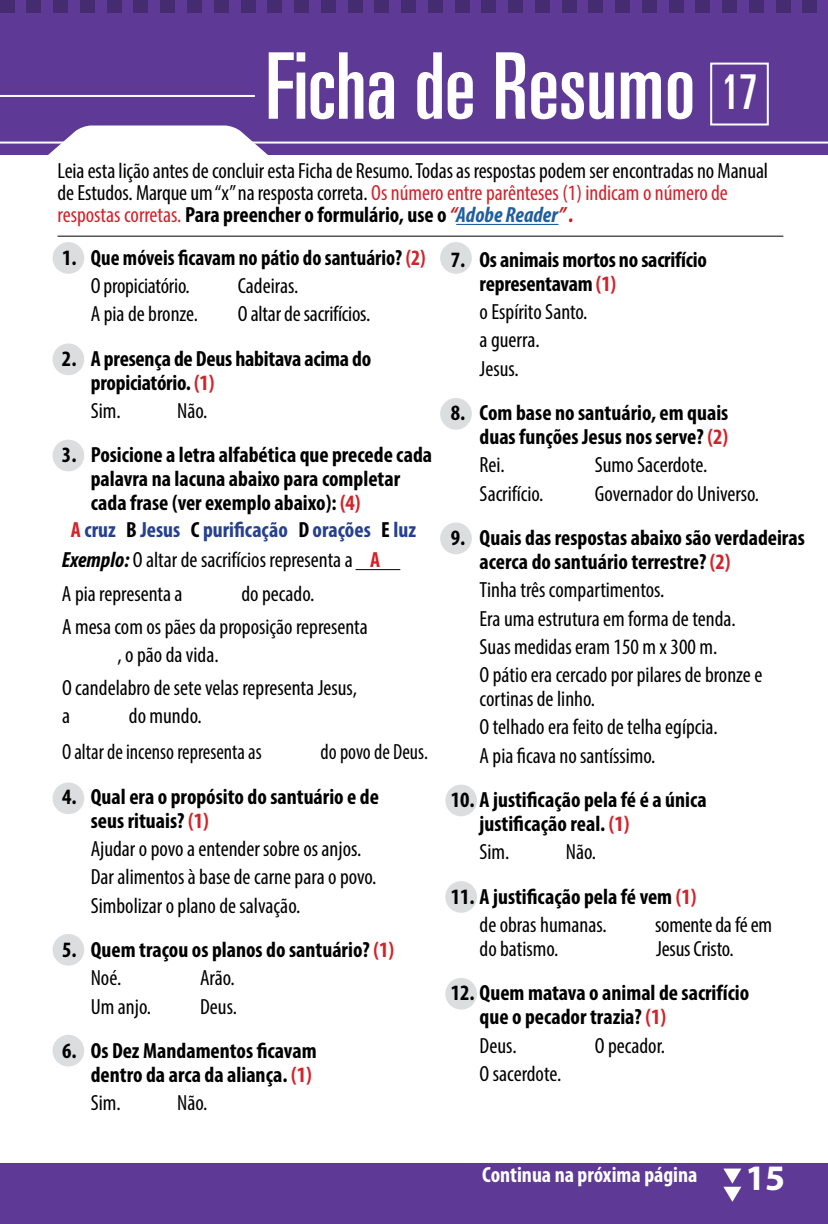
<style>
.page{position:relative;width:828px;height:1224px;background:#fff}
.page>*{position:absolute;margin:0;border:0;box-sizing:border-box;transform-origin:0 0}
.t1{font:ultra-condensed 92px "Univers";color:#fff}
.t2{font:700 36px "Myriad Pro";color:#fff}
.t3{font:condensed 22px/28.4px "Myriad Pro";color:#000}
.t4{font:700 condensed 22px/24px "Myriad Pro";color:#000}
.t5{font:700 condensed 22px/30.2px "Myriad Pro";color:#25408f}
.t6{font:700 condensed 22px "Myriad Pro";color:#fff}
.t7{font:condensed 22px "Myriad Pro";color:#000;scale:.94 1}
.s1{font-size:48px}
.s2{color:#d2232a}
.s3{font-weight:700}
.s4{font-weight:700;font-style:italic;color:#c61d23}
.s5{font-weight:700;font-style:italic;color:#215e9e}
.s6{font-weight:400}
.s7{color:#000}
.s8{font-style:italic;color:#000}
.s9{font-weight:400;color:#000}
</style>
<div class="page">
<div style="left:0;top:0;width:828px;height:59px;background:#5e3a96"></div>
<svg style="left:0;top:0;width:14px;height:13px"></svg>
<svg style="left:107px;top:0;width:14px;height:13px"></svg>
<svg style="left:214px;top:0;width:14px;height:13px"></svg>
<svg style="left:321px;top:0;width:14px;height:13px"></svg>
<svg style="left:27px;top:0;width:14px;height:13px"></svg>
<svg style="left:134px;top:0;width:14px;height:13px"></svg>
<svg style="left:241px;top:0;width:14px;height:13px"></svg>
<svg style="left:348px;top:0;width:14px;height:13px"></svg>
<svg style="left:54px;top:0;width:14px;height:13px"></svg>
<svg style="left:161px;top:0;width:14px;height:13px"></svg>
<svg style="left:268px;top:0;width:14px;height:13px"></svg>
<svg style="left:375px;top:0;width:14px;height:13px"></svg>
<svg style="left:80px;top:0;width:15px;height:13px"></svg>
<svg style="left:187px;top:0;width:15px;height:13px"></svg>
<svg style="left:294px;top:0;width:15px;height:13px"></svg>
<svg style="left:401px;top:0;width:15px;height:13px"></svg>
<svg style="left:428px;top:0;width:15px;height:13px"></svg>
<svg style="left:535px;top:0;width:15px;height:13px"></svg>
<svg style="left:642px;top:0;width:15px;height:13px"></svg>
<svg style="left:749px;top:0;width:15px;height:13px"></svg>
<svg style="left:455px;top:0;width:14px;height:13px"></svg>
<svg style="left:562px;top:0;width:14px;height:13px"></svg>
<svg style="left:669px;top:0;width:14px;height:13px"></svg>
<svg style="left:776px;top:0;width:14px;height:13px"></svg>
<svg style="left:482px;top:0;width:14px;height:13px"></svg>
<svg style="left:589px;top:0;width:14px;height:13px"></svg>
<svg style="left:696px;top:0;width:14px;height:13px"></svg>
<svg style="left:803px;top:0;width:14px;height:13px"></svg>
<svg style="left:508px;top:0;width:15px;height:13px"></svg>
<svg style="left:615px;top:0;width:15px;height:13px"></svg>
<svg style="left:722px;top:0;width:15px;height:13px"></svg>
<div style="left:0;top:14px;width:828px;height:1210px;background:#5e3a96"></div>
<svg style="left:6px;top:126px;width:304px;height:30px"></svg>
<div style="left:0;top:156px;width:828px;height:1007px;background:#fff"></div>
<div style="left:440px;top:242px;width:32px;height:32px;background:#dcddde;border-radius:50%"></div>
<div style="left:53px;top:242px;width:31px;height:32px;background:#dcddde;border-radius:50%"></div>
<hr style="left:0;top:142px;width:828px;height:2px;background:#fff">
<hr style="left:58px;top:236px;width:725px;height:1px;background:#000">
<hr style="left:356px;top:569px;width:44px;height:1px;background:#000">
<div style="left:53px;top:343px;width:31px;height:32px;background:#dcddde;border-radius:50%"></div>
<div style="left:53px;top:440px;width:31px;height:31px;background:#dcddde;border-radius:50%"></div>
<div style="left:53px;top:782px;width:31px;height:32px;background:#dcddde;border-radius:50%"></div>
<div style="left:53px;top:934px;width:31px;height:32px;background:#dcddde;border-radius:50%"></div>
<div style="left:53px;top:1035px;width:31px;height:32px;background:#dcddde;border-radius:50%"></div>
<div style="left:440px;top:398px;width:32px;height:32px;background:#dcddde;border-radius:50%"></div>
<div style="left:440px;top:523px;width:32px;height:31px;background:#dcddde;border-radius:50%"></div>
<div style="left:445px;top:785px;width:32px;height:31px;background:#dcddde;border-radius:50%"></div>
<div style="left:445px;top:881px;width:32px;height:32px;background:#dcddde;border-radius:50%"></div>
<div style="left:445px;top:978px;width:32px;height:32px;background:#dcddde;border-radius:50%"></div>
<div style="left:710px;top:63px;width:59px;height:63px;border:2px solid #fff"></div>
<hr style="left:0;top:95px;width:255px;height:2px;background:#fff">
<hr style="left:456px;top:224px;width:103px;height:1px;background:#215e9e">
<svg style="left:723px;top:1169px;width:18px;height:33px"></svg>
<h1 class="t1" style="left:265px;top:34px;width:494px">Ficha de Resumo <span class="s1">17</span></h1>
<p class="t3" style="left:58px;top:160px;width:712px;line-height:22px">Leia esta lição antes de concluir esta Ficha de Resumo. Todas as respostas podem ser encontradas no Manual de Estudos. Marque um “x” na resposta correta. <span class="s2">Os número entre parênteses (1) indicam o número de respostas corretas.</span> <span class="s3">Para preencher o formulário, use o</span> <span class="s4">“</span><span class="s5">Adobe Reader</span><span class="s4">” .</span></p>
<p class="t4" style="left:91px;top:243px;width:336px;line-height:28.4px;text-indent:-29px">1. Que móveis ficavam no pátio do santuário? <span class="s2">(2)<br></span><span class="s6">O propiciatório.</span></p>
<p class="t3" style="left:238px;top:271px;width:62px">Cadeiras.</p>
<p class="t3" style="left:91px;top:300px;width:109px">A pia de bronze.</p>
<p class="t3" style="left:238px;top:300px;width:134px">O altar de sacrifícios.</p>
<p class="t4" style="left:91px;top:346px;width:282px;text-indent:-29px">2. A presença de Deus habitava acima do propiciatório. <span class="s2">(1)</span></p>
<p class="t3" style="left:91px;top:396px;width:31px">Sim.</p>
<p class="t3" style="left:177px;top:396px;width:32px">Não.</p>
<p class="t4" style="left:91px;top:442px;width:343px;text-indent:-29px">3. Posicione a letra alfabética que precede cada palavra na lacuna abaixo para completar cada frase (ver exemplo abaixo): <span class="s2">(4)</span></p>
<p class="t5" style="left:62px;top:514px;width:356px;text-indent:9px"><span class="s2">A</span> cruz <span class="s7">B</span> Jesus <span class="s7">C</span> purificação <span class="s7">D</span> orações <span class="s7">E</span> luz<br><span class="s8">Exemplo:</span> <span class="s9">O altar de sacrifícios representa a</span> <span class="s2">A</span></p>
<p class="t3" style="left:62px;top:580px;width:122px">A pia representa a</p>
<p class="t3" style="left:62px;top:578px;width:307px;line-height:32.6px;text-indent:179px">do pecado.<br>A mesa com os pães da proposição representa</p>
<p class="t3" style="left:62px;top:638px;width:296px;line-height:32.6px;text-indent:55px">, o pão da vida.<br>O candelabro de sete velas representa Jesus,</p>
<p class="t3" style="left:62px;top:701px;width:10px">a</p>
<p class="t3" style="left:62px;top:697px;width:201px;line-height:36.6px;text-align:center">do mundo.<br>O altar de incenso representa as</p>
<p class="t7" style="left:321px;top:739px;width:116px">do povo de Deus.</p>
<p class="t4" style="left:91px;top:784px;width:290px;text-indent:-29px">4. Qual era o propósito do santuário e de seus rituais? <span class="s2">(1)</span></p>
<p class="t3" style="left:91px;top:834px;width:287px">Ajudar o povo a entender sobre os anjos.<br>Dar alimentos à base de carne para o povo.<br>Simbolizar o plano de salvação.</p>
<p class="t4" style="left:91px;top:935px;width:305px;line-height:28.4px;text-indent:-29px">5. Quem traçou os planos do santuário? <span class="s2">(1)<br></span><span class="s6">Noé.</span></p>
<p class="t3" style="left:200px;top:963px;width:36px">Arão.</p>
<p class="t3" style="left:91px;top:992px;width:62px">Um anjo.</p>
<p class="t3" style="left:200px;top:992px;width:39px">Deus.</p>
<p class="t4" style="left:62px;top:1038px;width:256px;text-align:right">6. Os Dez Mandamentos ficavam dentro da arca da aliança. <span class="s2">(1)</span></p>
<p class="t3" style="left:91px;top:1088px;width:31px">Sim.</p>
<p class="t3" style="left:177px;top:1088px;width:32px">Não.</p>
<p class="t4" style="left:480px;top:247px;width:229px;text-indent:-29px">7. Os animais mortos no sacrifício representavam <span class="s2">(1)</span></p>
<p class="t3" style="left:480px;top:297px;width:109px">o Espírito Santo. a guerra.<br>Jesus.</p>
<p class="t4" style="left:451px;top:400px;width:279px;text-align:right">8. Com base no santuário, em quais duas funções Jesus nos serve? <span class="s2">(2)</span></p>
<p class="t3" style="left:480px;top:450px;width:27px">Rei.</p>
<p class="t3" style="left:595px;top:450px;width:114px">Sumo Sacerdote.</p>
<p class="t3" style="left:480px;top:479px;width:65px">Sacrifício.</p>
<p class="t3" style="left:595px;top:479px;width:166px">Governador do Universo.</p>
<p class="t4" style="left:480px;top:525px;width:327px;text-indent:-29px">9. Quais das respostas abaixo são verdadeiras acerca do santuário terrestre? <span class="s2">(2)</span></p>
<p class="t3" style="left:480px;top:575px;width:284px">Tinha três compartimentos.<br>Era uma estrutura em forma de tenda.<br>Suas medidas eram 150 m x 300 m.<br>O pátio era cercado por pilares de bronze e</p>
<p class="t3" style="left:480px;top:684px;width:240px">cortinas de linho.<br>O telhado era feito de telha egípcia.<br>A pia ficava no santíssimo.</p>
<p class="t4" style="left:480px;top:787px;width:229px;text-indent:-29px">10. A justificação pela fé é a única justificação real. <span class="s2">(1)</span></p>
<p class="t3" style="left:480px;top:838px;width:31px">Sim.</p>
<p class="t3" style="left:566px;top:838px;width:32px">Não.</p>
<p class="t4" style="left:480px;top:882px;width:218px;line-height:28.4px;text-indent:-29px">11. A justificação pela fé vem <span class="s2">(1) </span><span class="s6">de obras humanas.</span></p>
<p class="t3" style="left:655px;top:910px;width:119px">somente da fé em</p>
<p class="t3" style="left:480px;top:934px;width:80px">do batismo.</p>
<p class="t3" style="left:656px;top:934px;width:79px">Jesus Cristo.</p>
<p class="t4" style="left:480px;top:981px;width:271px;text-indent:-29px">12. Quem matava o animal de sacrifício que o pecador trazia? <span class="s2">(1)</span></p>
<p class="t3" style="left:480px;top:1031px;width:39px">Deus.</p>
<p class="t3" style="left:595px;top:1031px;width:72px">O pecador.</p>
<p class="t3" style="left:480px;top:1059px;width:83px">O sacerdote.</p>
<p class="t6" style="left:482px;top:1161px;width:217px">Continua na próxima página</p>
<h2 class="t2" style="left:745px;top:1155px;width:41px">15</h2>
</div>
